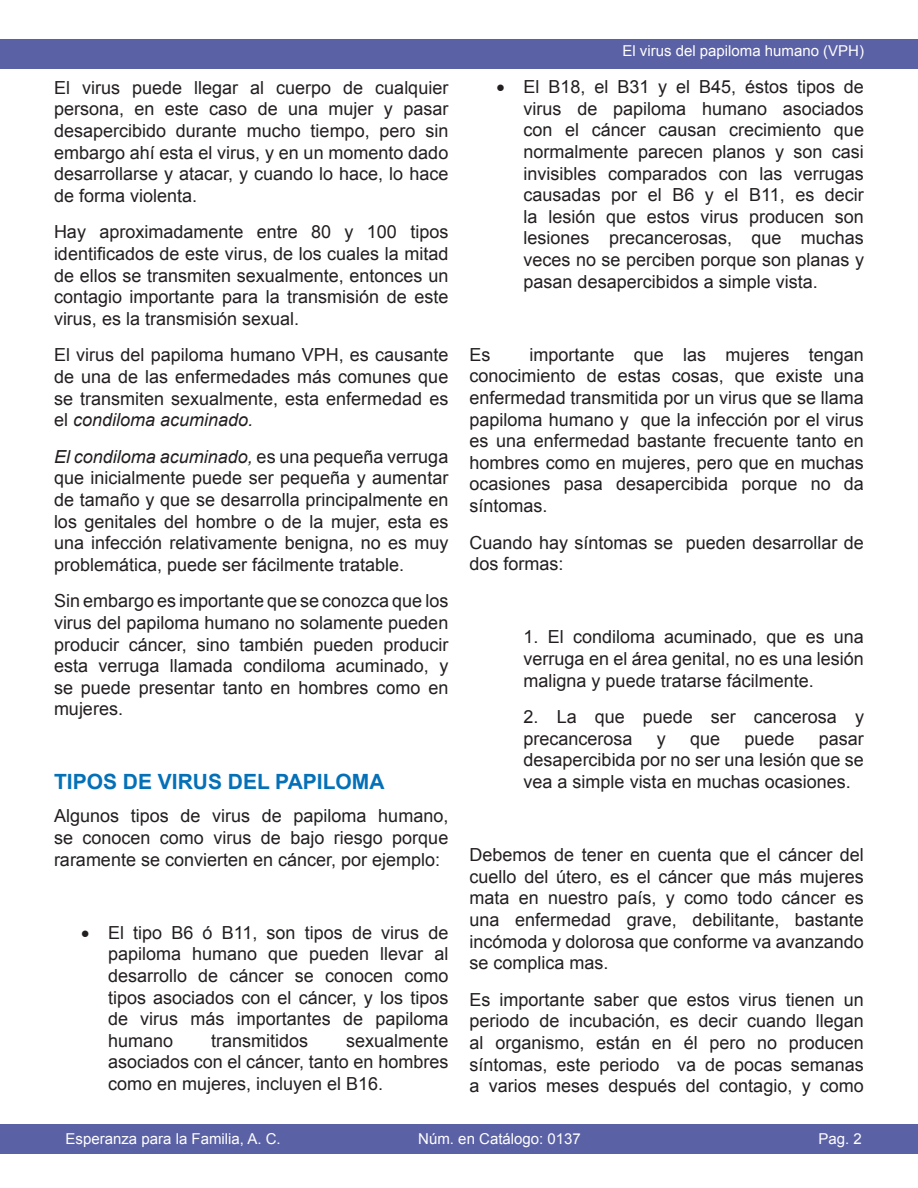
<style>
.page{position:relative;width:918px;height:1188px;background:#fff}
.page>*{position:absolute;margin:0;border:0;box-sizing:border-box;transform-origin:0 0}
.t1{font:700 21px "Arial";color:#0470b7}
.t2{font:18px/21.6px "Arial";color:#231f20;text-align:justify}
.t3{font:15px "Arial";color:#fff}
.s1{font-style:italic}
</style>
<div class="page">
<div style="left:1px;top:1124px;width:917px;height:29px;background:#5b61a5"></div>
<div style="left:0;top:39px;width:918px;height:30px;background:#5b61a5"></div>
<p class="t2" style="left:54px;top:77px;width:396px">El virus puede llegar al cuerpo de cualquier persona, en este caso de una mujer y pasar desapercibido durante mucho tiempo, pero sin embargo ahí esta el virus, y en un momento dado desarrollarse y atacar, y cuando lo hace, lo hace de forma violenta.</p>
<p class="t2" style="left:54px;top:222px;width:396px">Hay aproximadamente entre 80 y 100 tipos identificados de este virus, de los cuales la mitad de ellos se transmiten sexualmente, entonces un contagio importante para la transmisión de este virus, es la transmisión sexual.</p>
<p class="t2" style="left:54px;top:345px;width:396px">El virus del papiloma humano VPH, es causante de una de las enfermedades más comunes que se transmiten sexualmente, esta enfermedad es el <span class="s1">condiloma acuminado.</span></p>
<p class="t2" style="left:54px;top:446px;width:396px"><span class="s1">El condiloma acuminado,</span> es una pequeña verruga que inicialmente puede ser pequeña y aumentar de tamaño y que se desarrolla principalmente en los genitales del hombre o de la mujer, esta es una infección relativamente benigna, no es muy problemática, puede ser fácilmente tratable.</p>
<p class="t2" style="left:54px;top:591px;width:396px">Sin embargo es importante que se conozca que los virus del papiloma humano no solamente pueden producir cáncer, sino también pueden producir esta verruga llamada condiloma acuminado, y se puede presentar tanto en hombres como en mujeres.</p>
<p class="t1" style="left:54px;top:768px;width:332px">TIPOS DE VIRUS DEL PAPILOMA</p>
<p class="t2" style="left:54px;top:805px;width:396px">Algunos tipos de virus de papiloma humano, se conocen como virus de bajo riesgo porque raramente se convierten en cáncer, por ejemplo:</p>
<p class="t2" style="left:108px;top:922px;width:342px;text-indent:-27px">• El tipo B6 ó B11, son tipos de virus de papiloma humano que pueden llevar al desarrollo de cáncer se conocen como tipos asociados con el cáncer, y los tipos de virus más importantes de papiloma humano</p>
<p class="t2" style="left:108px;top:1030px;width:342px;text-indent:238px">sexualmente asociados con el cáncer, tanto en hombres como en mujeres, incluyen el B16.</p>
<p class="t2" style="left:211px;top:1030px;width:99px">transmitidos</p>
<p class="t3" style="left:622px;top:41px;width:243px">El virus del papiloma humano (VPH)</p>
<p class="t2" style="left:524px;top:76px;width:342px;text-indent:-27px">• El B18, el B31 y el B45, éstos tipos de virus de papiloma humano asociados con el cáncer causan crecimiento que normalmente parecen planos y son casi invisibles comparados con las verrugas causadas por el B6 y el B11, es decir la lesión que estos virus producen son lesiones precancerosas, que muchas veces no se perciben porque son planas y pasan desapercibidos a simple vista.</p>
<p class="t2" style="left:470px;top:344px;width:396px;text-indent:60px">importante que las mujeres tengan conocimiento de estas cosas, que existe una enfermedad transmitida por un virus que se llama papiloma humano y que la infección por el virus es una enfermedad bastante frecuente tanto en hombres como en mujeres, pero que en muchas ocasiones pasa desapercibida porque no da síntomas.</p>
<p class="t2" style="left:470px;top:532px;width:396px">Cuando hay síntomas se pueden desarrollar de dos formas:</p>
<p class="t2" style="left:470px;top:344px;width:23px">Es</p>
<p class="t2" style="left:524px;top:627px;width:342px">1. El condiloma acuminado, que es una verruga en el área genital, no es una lesión maligna y puede tratarse fácilmente.</p>
<p class="t2" style="left:524px;top:706px;width:342px">2. La que puede ser cancerosa y precancerosa</p>
<p class="t2" style="left:657px;top:728px;width:10px">y</p>
<p class="t2" style="left:690px;top:728px;width:32px">que</p>
<p class="t2" style="left:745px;top:728px;width:52px">puede</p>
<p class="t2" style="left:524px;top:728px;width:342px;text-indent:295px">pasar desapercibida por no ser una lesión que se vea a simple vista en muchas ocasiones.</p>
<p class="t2" style="left:470px;top:844px;width:396px">Debemos de tener en cuenta que el cáncer del cuello del útero, es el cáncer que más mujeres mata en nuestro país, y como todo cáncer es una enfermedad grave, debilitante, bastante incómoda y dolorosa que conforme va avanzando se complica mas.</p>
<p class="t2" style="left:470px;top:989px;width:396px">Es importante saber que estos virus tienen un periodo de incubación, es decir cuando llegan al organismo, están en él pero no producen síntomas, este periodo va de pocas semanas a varios meses después del contagio, y como</p>
<p class="t3" style="left:66px;top:1129px;width:217px">Esperanza para la Familia, A. C.</p>
<p class="t3" style="left:418px;top:1129px;width:164px">Núm. en Catálogo: 0137</p>
<p class="t3" style="left:819px;top:1129px;width:45px">Pag. 2</p>
</div>
